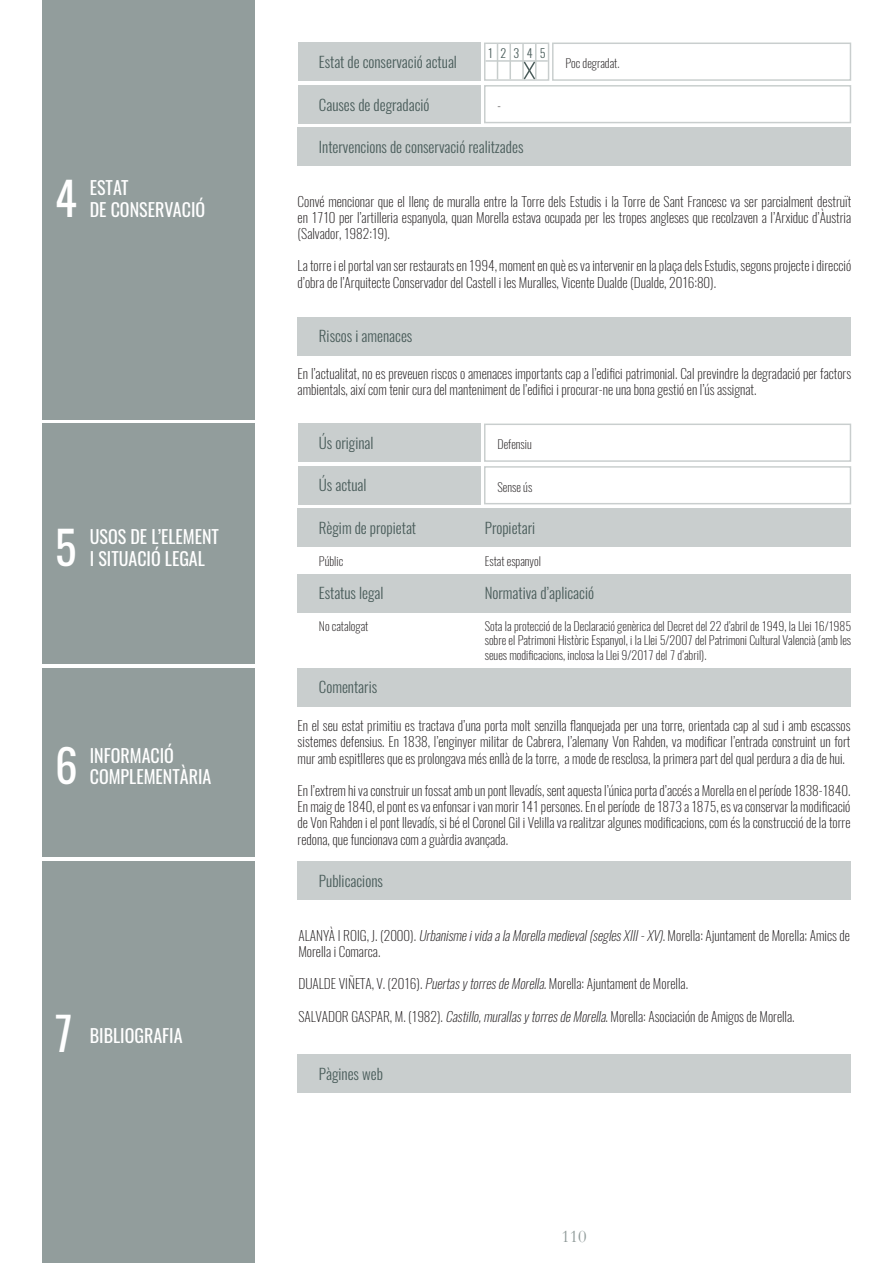
<style>
.page{position:relative;width:893px;height:1263px;background:#fff}
.page>*{position:absolute;margin:0;border:0;box-sizing:border-box;transform-origin:0 0}
.t1{font:45px "Oswald Regular 400";color:#fff}
.t2{font:18px/21.6px "Oswald Regular 400";color:#fff}
.t3{font:18px "Garamond";color:#8f9a99}
.t4{font:300 15px "Oswald";color:#4a5d5b}
.t5{font:200 13.5px/16.2px "Oswald";color:#231f20}
.t6{font:200 12px/14.4px "Oswald";color:#231f20;text-align:justify}
.t7{font:300 12px "Oswald";color:#4a5d5b}
.s1{font-style:italic}
</style>
<div class="page">
<div style="left:43px;top:0;width:212px;height:419px;background:#929d9c"></div>
<div style="left:43px;top:424px;width:212px;height:240px;background:#929d9c"></div>
<div style="left:298px;top:43px;width:182px;height:38px;background:#c9cece"></div>
<div style="left:298px;top:85px;width:182px;height:38px;background:#c9cece"></div>
<div style="left:298px;top:317px;width:553px;height:38px;background:#c9cece"></div>
<div style="left:298px;top:509px;width:553px;height:38px;background:#c9cece"></div>
<div style="left:298px;top:574px;width:553px;height:38px;background:#c9cece"></div>
<div style="left:298px;top:424px;width:182px;height:38px;background:#c9cece"></div>
<div style="left:298px;top:466px;width:182px;height:38px;background:#c9cece"></div>
<div style="left:298px;top:128px;width:553px;height:38px;background:#c9cece"></div>
<div style="left:43px;top:861px;width:212px;height:402px;background:#929d9c"></div>
<div style="left:43px;top:668px;width:212px;height:189px;background:#929d9c"></div>
<div style="left:298px;top:861px;width:553px;height:39px;background:#c9cece"></div>
<div style="left:298px;top:1055px;width:553px;height:38px;background:#c9cece"></div>
<div style="left:298px;top:668px;width:553px;height:38px;background:#c9cece"></div>
<hr style="left:497px;top:44px;width:1px;height:35px;background:#c7cdcc">
<hr style="left:509px;top:44px;width:2px;height:35px;background:#c7cdcc">
<hr style="left:522px;top:44px;width:2px;height:35px;background:#c7cdcc">
<hr style="left:535px;top:44px;width:1px;height:35px;background:#c7cdcc">
<hr style="left:485px;top:60px;width:63px;height:2px;background:#c7cdcc">
<svg style="left:522px;top:61px;width:14px;height:20px"></svg>
<p class="t4" style="left:319px;top:49px;width:140px">Estat de conservació actual</p>
<p class="t4" style="left:319px;top:91px;width:112px">Causes de degradació</p>
<p class="t7" style="left:488px;top:42px;width:59px">1 2 3 4 5</p>
<p class="t6" style="left:497px;top:97px;width:5px">-</p>
<p class="t6" style="left:566px;top:55px;width:55px">Poc degradat.</p>
<p class="t4" style="left:319px;top:133px;width:206px">Intervencions de conservació realitzades</p>
<h1 class="t1" style="left:55px;top:158px;width:23px">4</h1>
<h2 class="t2" style="left:90px;top:175px;width:40px">ESTAT</h2>
<h2 class="t2" style="left:90px;top:197px;width:117px">DE CONSERVACIÓ</h2>
<p class="t5" style="left:298px;top:191px;width:555px;text-align:justify">Convé mencionar que el llenç de muralla entre la Torre dels Estudis i la Torre de Sant Francesc va ser parcialment destruït en 1710 per l’artilleria espanyola, quan Morella estava ocupada per les tropes angleses que recolzaven a l’Arxiduc d’Àustria (Salvador, 1982:19).</p>
<p class="t5" style="left:298px;top:256px;width:555px">La torre i el portal van ser restaurats en 1994, moment en què es va intervenir en la plaça dels Estudis, segons projecte i direcció d’obra de l’Arquitecte Conservador del Castell i les Muralles, Vicente Dualde (Dualde, 2016:80).</p>
<p class="t4" style="left:319px;top:323px;width:95px">Riscos i amenaces</p>
<p class="t5" style="left:298px;top:364px;width:555px">En l’actualitat, no es preveuen riscos o amenaces importants cap a l’edifici patrimonial. Cal previndre la degradació per factors ambientals, així com tenir cura del manteniment de l’edifici i procurar-ne una bona gestió en l’ús assignat.</p>
<p class="t4" style="left:319px;top:429px;width:56px">Ús original</p>
<p class="t4" style="left:319px;top:472px;width:49px">Ús actual</p>
<p class="t6" style="left:497px;top:436px;width:36px">Defensiu</p>
<p class="t6" style="left:497px;top:478px;width:36px">Sense ús</p>
<h1 class="t1" style="left:55px;top:507px;width:23px">5</h1>
<h2 class="t2" style="left:90px;top:524px;width:131px">USOS DE L’ELEMENT<br>I SITUACIÓ LEGAL</h2>
<p class="t4" style="left:319px;top:514px;width:99px">Règim de propietat</p>
<p class="t4" style="left:485px;top:514px;width:52px">Propietari</p>
<p class="t6" style="left:319px;top:552px;width:26px">Públic</p>
<p class="t6" style="left:485px;top:552px;width:58px">Estat espanyol</p>
<p class="t4" style="left:319px;top:580px;width:66px">Estatus legal</p>
<p class="t4" style="left:485px;top:580px;width:111px">Normativa d’aplicació</p>
<p class="t6" style="left:319px;top:617px;width:51px">No catalogat</p>
<p class="t6" style="left:485px;top:617px;width:368px">Sota la protecció de la Declaració genèrica del Decret del 22 d’abril de 1949, la Llei 16/1985 sobre el Patrimoni Històric Espanyol, i la Llei 5/2007 del Patrimoni Cultural Valencià (amb les seues modificacions, inclosa la Llei 9/2017 del 7 d’abril).</p>
<p class="t4" style="left:319px;top:674px;width:60px">Comentaris</p>
<h1 class="t1" style="left:55px;top:726px;width:24px">6</h1>
<h2 class="t2" style="left:90px;top:743px;width:123px">INFORMACIÓ<br>COMPLEMENTÀRIA</h2>
<p class="t5" style="left:298px;top:716px;width:554px;text-align:justify">En el seu estat primitiu es tractava d’una porta molt senzilla flanquejada per una torre, orientada cap al sud i amb escassos sistemes defensius. En 1838, l’enginyer militar de Cabrera, l’alemany Von Rahden, va modificar l’entrada construint un fort mur amb espitlleres que es prolongava més enllà de la torre, a mode de resclosa, la primera part del qual perdura a dia de hui.</p>
<p class="t5" style="left:298px;top:781px;width:554px;text-align:justify">En l’extrem hi va construir un fossat amb un pont llevadís, sent aquesta l’única porta d’accés a Morella en el període 1838-1840.<br>En maig de 1840, el pont es va enfonsar i van morir 141 persones. En el període de 1873 a 1875, es va conservar la modificació de Von Rahden i el pont llevadís, si bé el Coronel Gil i Velilla va realitzar algunes modificacions, com és la construcció de la torre redona, que funcionava com a guàrdia avançada.</p>
<p class="t4" style="left:319px;top:867px;width:65px">Publicacions</p>
<h1 class="t1" style="left:55px;top:993px;width:19px">7</h1>
<h2 class="t2" style="left:90px;top:1023px;width:94px">BIBLIOGRAFIA</h2>
<p class="t5" style="left:298px;top:925px;width:553px">ALANYÀ I ROIG, J. (2000). <span class="s1">UrbanismeividaalaMorellamedieval(seglesXIII-XV)</span>. Morella: Ajuntament de Morella; Amics de<br>Morella i Comarca.</p>
<p class="t5" style="left:298px;top:974px;width:391px">DUALDE VIÑETA, V. (2016). <span class="s1">PuertasytorresdeMorella.</span>Morella: Ajuntament de Morella.</p>
<p class="t5" style="left:298px;top:1006px;width:498px">SALVADOR GASPAR, M. (1982). <span class="s1">Castillo,murallasytorresdeMorella</span>. Morella: Asociación de Amigos de Morella.</p>
<p class="t4" style="left:319px;top:1060px;width:65px">Pàgines web</p>
<h2 class="t3" style="left:561px;top:1224px;width:27px">110</h2>
</div>
